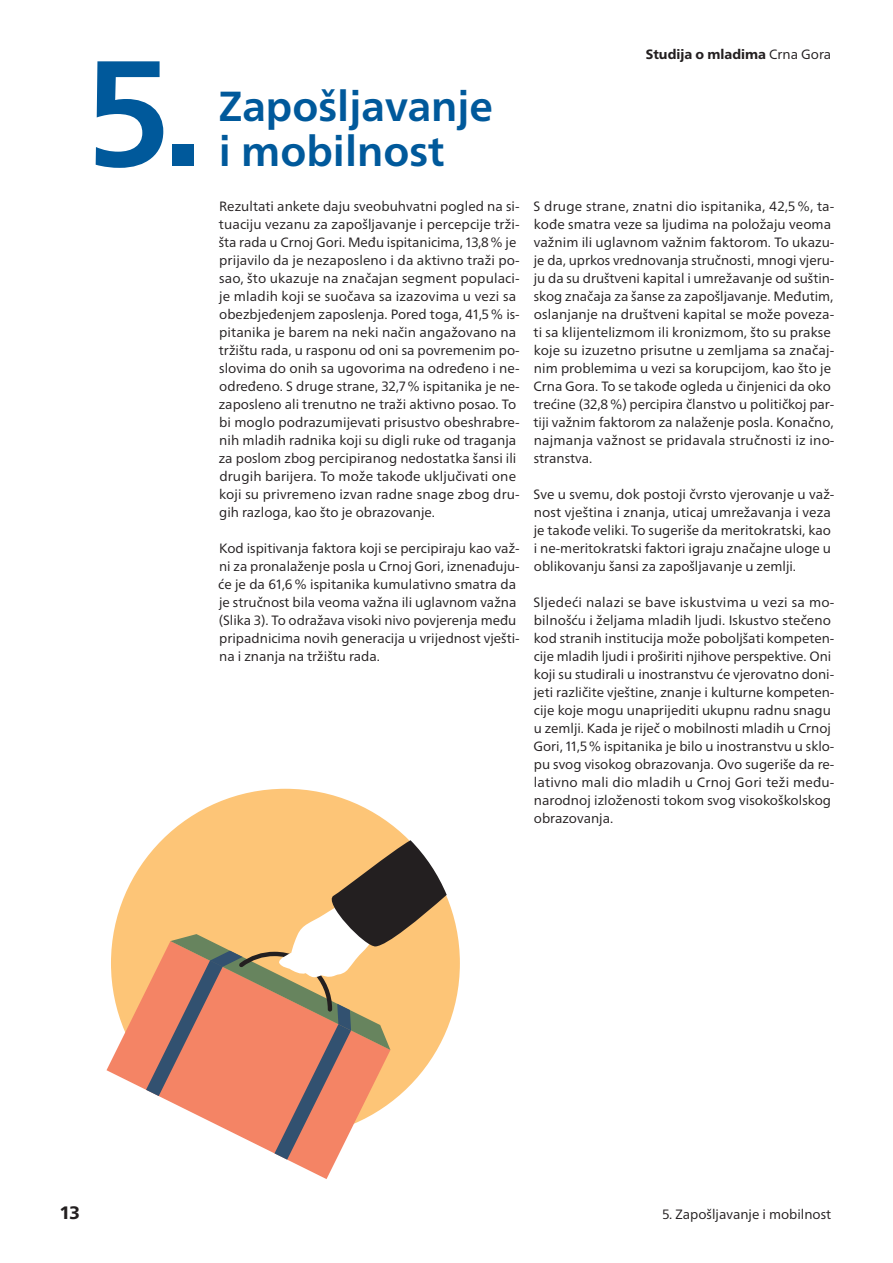
<style>
.page{position:relative;width:893px;height:1263px;background:#fff}
.page>*{position:absolute;margin:0;border:0;box-sizing:border-box;transform-origin:0 0}
.Kapitel_-_100_pt_Nummer{font:700 150px "Neue Frutiger World";color:#00599b}
.Kapitel_-_24_pt{font:700 42px/45px "Neue Frutiger World";color:#00599b}
.t1{font:800 18px "Neue Frutiger World";color:#231f20}
.Text_-_9_pt{font:13.5px/18px "Neue Frutiger World";color:#231f20}
.t2{font:800 13.5px "Neue Frutiger World";color:#231f20}
.s1{font-weight:400}
</style>
<div class="page">
<div style="left:111px;top:789px;width:349px;height:349px;background:#fdc577;border-radius:50%"></div>
<svg style="left:107px;top:941px;width:229px;height:238px"></svg>
<svg style="left:146px;top:840px;width:301px;height:320px"></svg>
<p class="Kapitel_-_100_pt_Nummer" style="left:88px;top:-18px;width:116px">5.</p>
<p class="Kapitel_-_24_pt" style="left:219px;top:83px;width:276px">Zapošljavanje i mobilnost</p>
<p class="Text_-_9_pt" style="left:219px;top:198px;width:303px">Rezultati ankete daju sveobuhvatni pogled na si&shy;tuaciju vezanu za zapošljavanje i percepcije trži&shy;šta rada u Crnoj Gori. Među ispitanicima, 13,8% je prijavilo da je nezaposleno i da aktivno traži po&shy;sao, što ukazuje na značajan segment populaci&shy;je mladih koji se suočava sa izazovima u vezi sa obezbjeđenjem zaposlenja. Pored toga, 41,5% is&shy;pitanika je barem na neki način angažovano na tržištu rada, u rasponu od oni sa povremenim po&shy;slovima do onih sa ugovorima na određeno i ne&shy;određeno. S druge strane, 32,7% ispitanika je ne&shy;zaposleno ali trenutno ne traži aktivno posao. To bi moglo podrazumijevati prisustvo obeshrabre&shy;nih mladih radnika koji su digli ruke od traganja za poslom zbog percipiranog nedostatka šansi ili drugih barijera. To može takođe uključivati one koji su privremeno izvan radne snage zbog dru&shy;gih razloga, kao što je obrazovanje.</p>
<p class="Text_-_9_pt" style="left:218px;top:540px;width:303px">Kod ispitivanja faktora koji se percipiraju kao važ&shy;ni za pronalaženje posla u Crnoj Gori, iznenađuju&shy;će je da 61,6% ispitanika kumulativno smatra da je stručnost bila veoma važna ili uglavnom važna (Slika 3). To odražava visoki nivo povjerenja među pripadnicima novih generacija u vrijednost vješti&shy;na i znanja na tržištu rada.</p>
<p class="t2" style="left:646px;top:47px;width:187px">Studija o mladima <span class="s1">Crna Gora</span></p>
<p class="Text_-_9_pt" style="left:533px;top:198px;width:302px">S druge strane, znatni dio ispitanika, 42,5%, ta&shy;kođe smatra veze sa ljudima na položaju veoma važnim ili uglavnom važnim faktorom. To ukazu&shy;je da, uprkos vrednovanja stručnosti, mnogi vjeru&shy;ju da su društveni kapital i umrežavanje od suštin&shy;skog značaja za šanse za zapošljavanje. Međutim, oslanjanje na društveni kapital se može poveza&shy;ti sa klijentelizmom ili kronizmom, što su prakse koje su izuzetno prisutne u zemljama sa značaj&shy;nim problemima u vezi sa korupcijom, kao što je Crna Gora. To se takođe ogleda u činjenici da oko trećine (32,8%) percipira članstvo u političkoj par&shy;tiji važnim faktorom za nalaženje posla. Konačno, najmanja važnost se pridavala stručnosti iz ino&shy;stranstva.</p>
<p class="Text_-_9_pt" style="left:533px;top:486px;width:302px">Sve u svemu, dok postoji čvrsto vjerovanje u važ&shy;nost vještina i znanja, uticaj umrežavanja i veza je takođe veliki. To sugeriše da meritokratski, kao i ne-meritokratski faktori igraju značajne uloge u oblikovanju šansi za zapošljavanje u zemlji.</p>
<p class="Text_-_9_pt" style="left:533px;top:594px;width:302px">Sljedeći nalazi se bave iskustvima u vezi sa mo&shy;bilnošću i željama mladih ljudi. Iskustvo stečeno kod stranih institucija može poboljšati kompeten&shy;cije mladih ljudi i proširiti njihove perspektive. Oni koji su studirali u inostranstvu će vjerovatno doni&shy;jeti različite vještine, znanje i kulturne kompeten&shy;cije koje mogu unaprijediti ukupnu radnu snagu u zemlji. Kada je riječ o mobilnosti mladih u Crnoj Gori, 11,5% ispitanika je bilo u inostranstvu u sklo&shy;pu svog visokog obrazovanja. Ovo sugeriše da re&shy;lativno mali dio mladih u Crnoj Gori teži među&shy;narodnoj izloženosti tokom svog visokoškolskog obrazovanja.</p>
<h3 class="t1" style="left:61px;top:1202px;width:21px">13</h3>
<p class="Text_-_9_pt" style="left:662px;top:1206px;width:170px">5. Zapošljavanje i mobilnost</p>
</div>
